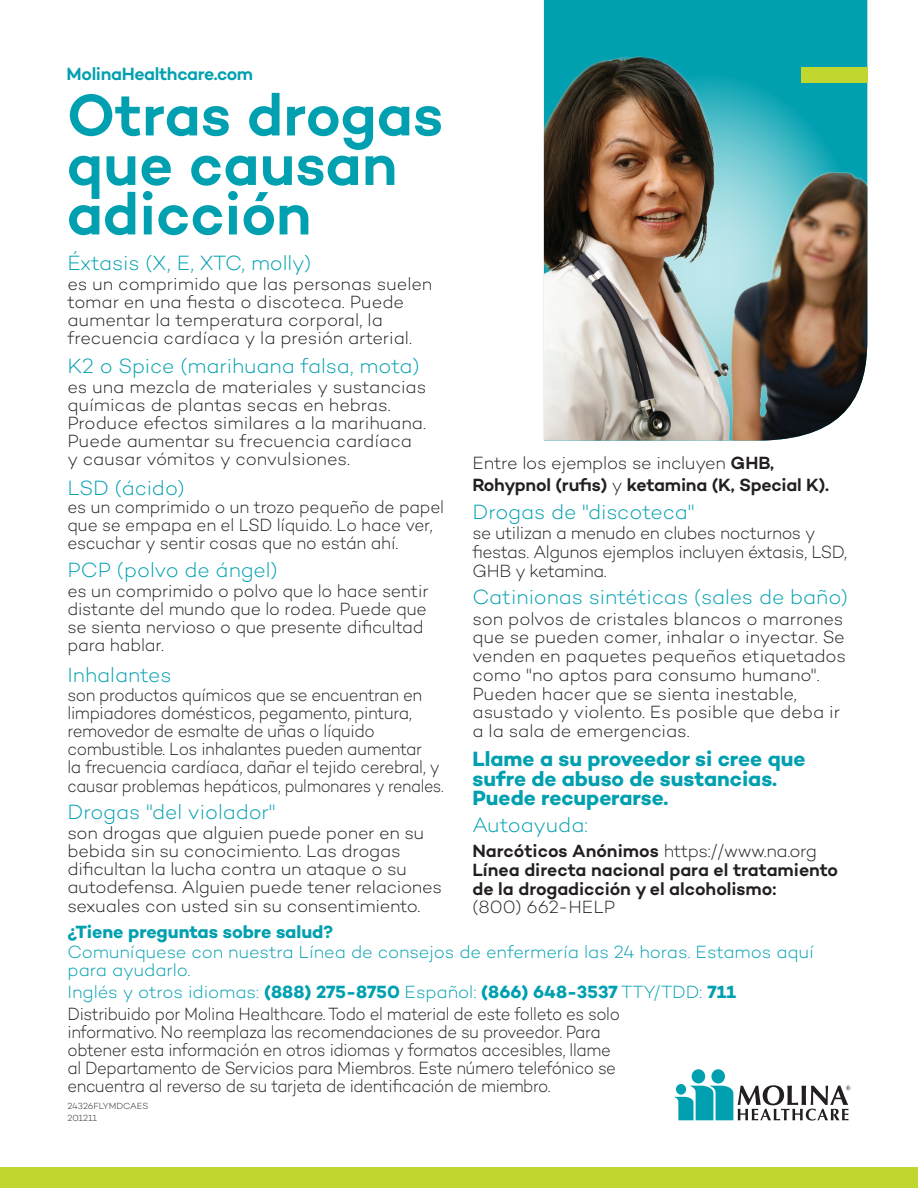
<style>
.page{position:relative;width:918px;height:1188px;background:#fff}
.page>*{position:absolute;margin:0;border:0;box-sizing:border-box;transform-origin:0 0}
.t1{font:600 60px/49.5px "Campton";color:#00a0b0}
.t2{font:300 21px "Campton";color:#00a0b0}
.t3{font:700 21px/19.5px "Campton";color:#00a0b0}
.t4{font:300 18px/18px "Campton";color:#231f20}
.t5{font:300 18px/18px "Campton";letter-spacing:-.02em;color:#231f20;scale:.92 1}
.t6{font:300 18px/18.3px "Campton";letter-spacing:-.02em;color:#231f20}
.t7{font:300 18px/18.3px "Campton";letter-spacing:-.02em;color:#231f20;scale:.93 1}
.t8{font:600 18px/18.8px "Campton";letter-spacing:-.005em;color:#231f20}
.t9{font:300 18px/18px "Campton";color:#00a0b0}
.t10{font:300 18px/18px "Campton";letter-spacing:-.02em;color:#231f20;scale:.95 1}
.t11{font:300 18px/18.8px "Campton";letter-spacing:-.02em;color:#231f20;scale:.96 1}
.t12{font:700 18px "Campton";letter-spacing:-.005em;color:#00a0b0}
.t13{font:600 18px "Campton";letter-spacing:-.02em;color:#00a0b0}
.t14{font:300 9px/12px "Campton";color:#231f20}
.s1{font-weight:300}
.s2{font-weight:700}
</style>
<div class="page">
<div style="left:0;top:1167px;width:918px;height:21px;background:#c1d72f"></div>
<div style="left:544px;top:0;width:323px;height:23px;background:#00a0b0"></div>
<img style="left:544px;top:23px;width:323px;height:418px">
<div style="left:801px;top:67px;width:66px;height:16px;background:#c1d72f"></div>
<div style="left:711px;top:1069px;width:14px;height:15px;background:#00a0b0;border-radius:50%"></div>
<div style="left:692px;top:1069px;width:13px;height:15px;background:#00a0b0;border-radius:50%"></div>
<svg style="left:674px;top:1085px;width:177px;height:36px"></svg>
<div style="left:676px;top:1084px;width:10px;height:11px;background:#00a0b0;border-radius:50%"></div>
<p class="t13" style="left:67px;top:62px;width:188px">MolinaHealthcare.com</p>
<h1 class="t1" style="left:67px;top:89px;width:378px">Otras drogas que causan adicción</h1>
<h2 class="t2" style="left:68px;top:249px;width:245px">Éxtasis (X, E, XTC, molly)</h2>
<p class="t4" style="left:68px;top:274px;width:366px">es un comprimido que las personas suelen tomar en una fiesta o discoteca. Puede aumentar la temperatura corporal, la frecuencia cardíaca y la presión arterial.</p>
<h2 class="t2" style="left:68px;top:353px;width:354px">K2 o Spice (marihuana falsa, mota)</h2>
<p class="t4" style="left:68px;top:378px;width:360px">es una mezcla de materiales y sustancias químicas de plantas secas en hebras.<br>Produce efectos similares a la marihuana.<br>Puede aumentar su frecuencia cardíaca y causar vómitos y convulsiones.</p>
<h2 class="t2" style="left:68px;top:474px;width:118px">LSD (ácido)</h2>
<p class="t10" style="left:68px;top:498px;width:398px">es un comprimido o un trozo pequeño de papel que se empapa en el LSD líquido. Lo hace ver, escuchar y sentir cosas que no están ahí.</p>
<h2 class="t2" style="left:68px;top:557px;width:212px">PCP (polvo de ángel)</h2>
<p class="t6" style="left:68px;top:582px;width:362px">es un comprimido o polvo que lo hace sentir distante del mundo que lo rodea. Puede que se sienta nervioso o que presente dificultad para hablar.</p>
<h2 class="t2" style="left:68px;top:662px;width:106px">Inhalantes</h2>
<p class="t7" style="left:68px;top:685px;width:406px">son productos químicos que se encuentran en limpiadores domésticos, pegamento, pintura, removedor de esmalte de uñas o líquido combustible. Los inhalantes pueden aumentar<br>la frecuencia cardíaca, dañar el tejido cerebral, y causar problemas hepáticos, pulmonares y renales.</p>
<h2 class="t2" style="left:68px;top:798px;width:210px">Drogas "del violador"</h2>
<p class="t6" style="left:68px;top:823px;width:376px">son drogas que alguien puede poner en su bebida sin su conocimiento. Las drogas dificultan la lucha contra un ataque o su autodefensa. Alguien puede tener relaciones sexuales con usted sin su consentimiento.</p>
<p class="t8" style="left:472px;top:452px;width:358px;line-height:21.6px"><span class="s1">Entre los ejemplos se incluyen</span> GHB,<br>Rohypnol (rufis) <span class="s1">y</span> ketamina (K, Special K).</p>
<h2 class="t2" style="left:472px;top:499px;width:224px">Drogas de "discoteca"</h2>
<p class="t11" style="left:472px;top:523px;width:392px">se utilizan a menudo en clubes nocturnos y fiestas. Algunos ejemplos incluyen éxtasis, LSD,<br>GHB y ketamina.</p>
<h2 class="t2" style="left:472px;top:584px;width:377px">Catinionas sintéticas (sales de baño)</h2>
<p class="t4" style="left:472px;top:609px;width:375px;line-height:18.8px">son polvos de cristales blancos o marrones que se pueden comer, inhalar o inyectar. Se venden en paquetes pequeños etiquetados como "no aptos para consumo humano".<br>Pueden hacer que se sienta inestable, asustado y violento. Es posible que deba ir a la sala de emergencias.</p>
<p class="t3" style="left:472px;top:749px;width:335px">Llame a su proveedor si cree que sufre de abuso de sustancias.<br>Puede recuperarse.</p>
<p class="t2" style="left:472px;top:812px;width:117px">Autoayuda:</p>
<p class="t8" style="left:472px;top:841px;width:367px">Narcóticos Anónimos <span class="s1">https://www.na.org </span>Línea directa nacional para el tratamiento de la drogadicción y el alcoholismo:<br><span class="s1">(800) 662-HELP</span></p>
<p class="t12" style="left:67px;top:921px;width:267px">¿Tiene preguntas sobre salud?</p>
<p class="t9" style="left:67px;top:943px;width:748px">Comuníquese con nuestra Línea de consejos de enfermería las 24 horas. Estamos aquí para ayudarlo.</p>
<p class="t9" style="left:67px;top:983px;width:670px">Inglés y otros idiomas: <span class="s2">(888) 275-8750</span> Español: <span class="s2">(866) 648-3537</span> TTY/TDD: <span class="s2">711</span></p>
<p class="t5" style="left:68px;top:1004px;width:602px">Distribuido por Molina Healthcare. Todo el material de este folleto es solo informativo. No reemplaza las recomendaciones de su proveedor. Para obtener esta información en otros idiomas y formatos accesibles, llame al Departamento de Servicios para Miembros. Este número telefónico se encuentra al reverso de su tarjeta de identificación de miembro.</p>
<p class="t14" style="left:68px;top:1100px;width:82px">24326FLYMDCAES<br>201211</p>
</div>
